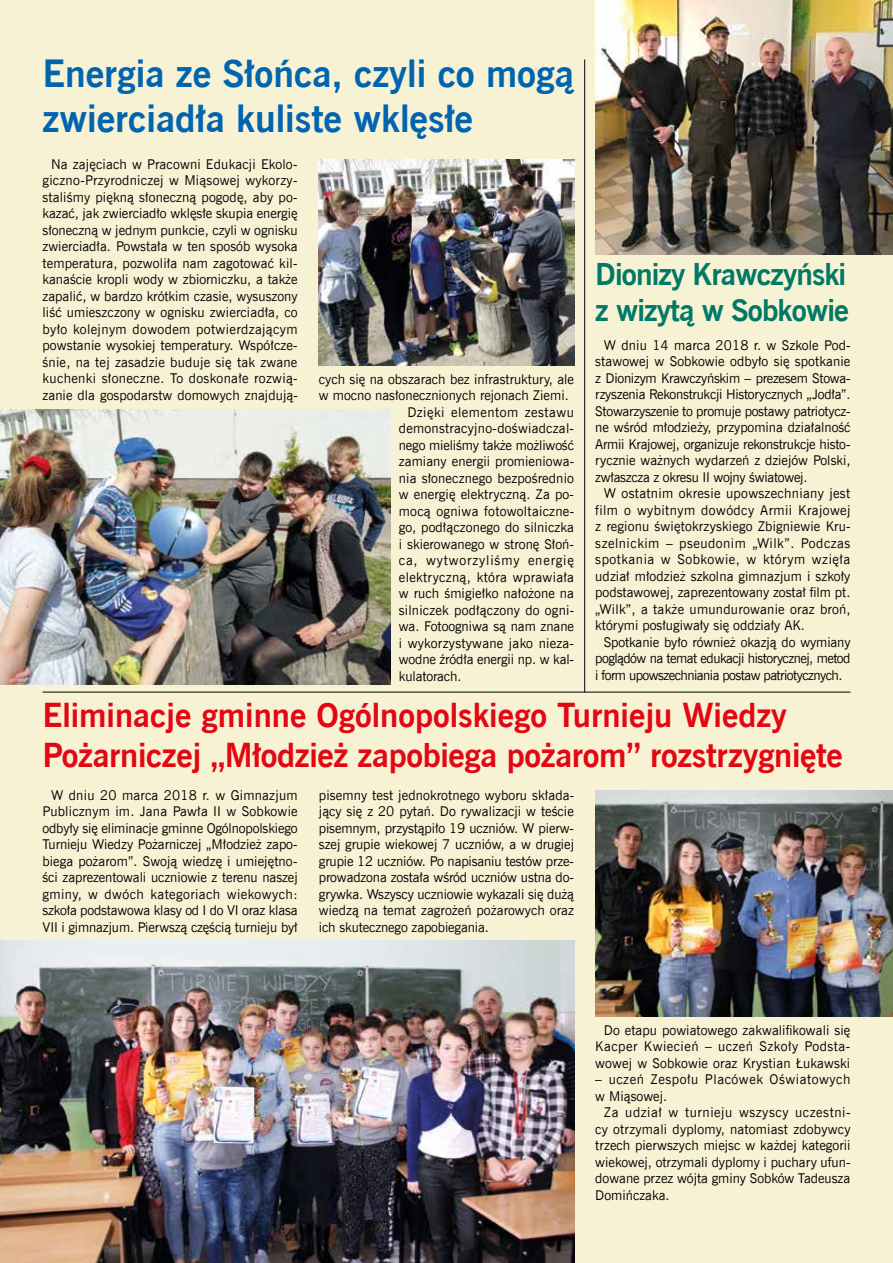
<style>
.page{position:relative;width:893px;height:1263px;background:#f8f2d4}
.page>*{position:absolute;margin:0;border:0;box-sizing:border-box;transform-origin:0 0}
.t1{font:700 37.5px/45px "News Goth EU";color:#0064b0}
.t2{font:700 33px/39.6px "News Goth EU";letter-spacing:-.01em;color:#e30613}
.t3{font:700 30px/36px "News Goth EU";letter-spacing:-.03em;color:#007966}
.t4{font:13.5px/16.5px "News Goth EU";letter-spacing:.005em;color:#000;text-align:justify}
.t5{font:13.5px/16.5px "News Goth EU";letter-spacing:.04em;color:#000}
.t6{font:13.5px "News Goth EU";letter-spacing:.025em;color:#000}
.t7{font:13.5px "News Goth EU";letter-spacing:.06em;color:#000}
.t8{font:13.5px "News Goth EU";letter-spacing:.035em;color:#000}
</style>
<div class="page">
<hr style="left:43px;top:692px;width:807px;height:1px;background:#000">
<img style="left:595px;top:0;width:298px;height:255px">
<img style="left:0;top:941px;width:574px;height:322px">
<img style="left:0;top:409px;width:390px;height:276px">
<img style="left:319px;top:159px;width:255px;height:207px">
<img style="left:595px;top:790px;width:298px;height:227px">
<hr style="left:584px;top:60px;width:1px;height:632px;background:#000">
<h1 class="t1" style="left:43px;top:52px;width:533px">Energia ze Słońca, czyli co mogą zwierciadła kuliste wklęsłe</h1>
<p class="t4" style="left:43px;top:156px;width:257px;text-indent:9px">Na zajęciach w Pracowni Edukacji Ekolo&shy;giczno-Przyrodniczej w Miąsowej wykorzy&shy;staliśmy piękną słoneczną pogodę, aby po&shy;kazać, jak zwierciadło wklęsłe skupia energię słoneczną w jednym punkcie, czyli w ognisku zwierciadła. Powstała w ten sposób wysoka temperatura, pozwoliła nam zagotować kil&shy;kanaście kropli wody w zbiorniczku, a także zapalić, w bardzo krótkim czasie, wysuszony liść umieszczony w ognisku zwierciadła, co było kolejnym dowodem potwierdzającym powstanie wysokiej temperatury. Współcze&shy;śnie, na tej zasadzie buduje się tak zwane kuchenki słoneczne. To doskonałe rozwią&shy;zanie dla gospodarstw domowych znajdują-</p>
<p class="t4" style="left:319px;top:371px;width:257px">cych się na obszarach bez infrastruktury, ale</p>
<p class="t4" style="left:319px;top:388px;width:251px">w mocno nasłonecznionych rejonach Ziemi.</p>
<p class="t8" style="left:407px;top:404px;width:168px">Dzięki elementom zestawu</p>
<p class="t4" style="left:399px;top:421px;width:177px">demonstracyjno-doświadczal-</p>
<p class="t4" style="left:399px;top:437px;width:177px">nego mieliśmy także możliwość</p>
<p class="t4" style="left:399px;top:454px;width:177px">zamiany energii promieniowa-</p>
<p class="t4" style="left:399px;top:470px;width:177px">nia słonecznego bezpośrednio</p>
<p class="t4" style="left:399px;top:487px;width:177px">w energię elektryczną. Za po-</p>
<p class="t4" style="left:399px;top:503px;width:177px">mocą ogniwa fotowoltaiczne-</p>
<p class="t4" style="left:399px;top:520px;width:177px">go, podłączonego do silniczka</p>
<p class="t4" style="left:399px;top:536px;width:177px">i skierowanego w stronę Słoń-</p>
<p class="t7" style="left:399px;top:552px;width:177px">ca, wytworzyliśmy energię</p>
<p class="t6" style="left:399px;top:569px;width:177px">elektryczną, która wprawiała</p>
<p class="t4" style="left:399px;top:586px;width:177px">w ruch śmigiełko nałożone na</p>
<p class="t4" style="left:399px;top:602px;width:177px">silniczek podłączony do ogni-</p>
<p class="t4" style="left:399px;top:619px;width:177px">wa. Fotoogniwa są nam znane</p>
<p class="t4" style="left:399px;top:635px;width:177px">i wykorzystywane jako nieza-</p>
<p class="t4" style="left:399px;top:652px;width:177px">wodne źródła energii np. w kal-</p>
<p class="t4" style="left:399px;top:668px;width:64px">kulatorach.</p>
<h3 class="t3" style="left:595px;top:258px;width:255px">Dionizy Krawczyński z wizytą w Sobkowie</h3>
<p class="t4" style="left:595px;top:337px;width:257px;text-indent:9px">W dniu 14 marca 2018 r. w Szkole Pod&shy;stawowej w Sobkowie odbyło się spotkanie z Dionizym Krawczyńskim – prezesem Stowa&shy;rzyszenia Rekonstrukcji Historycznych „Jodła”.<br>Stowarzyszenie to promuje postawy patriotycz&shy;ne wśród młodzieży, przypomina działalność Armii Krajowej, organizuje rekonstrukcje histo&shy;rycznie ważnych wydarzeń z dziejów Polski, zwłaszcza z okresu II wojny światowej.</p>
<p class="t4" style="left:595px;top:486px;width:257px;text-indent:9px">W ostatnim okresie upowszechniany jest film o wybitnym dowódcy Armii Krajowej z regionu świętokrzyskiego Zbigniewie Kru&shy;szelnickim – pseudonim „Wilk”. Podczas spotkania w Sobkowie, w którym wzięła udział młodzież szkolna gimnazjum i szkoły podstawowej, zaprezentowany został film pt. „Wilk”, a także umundurowanie oraz broń, którymi posługiwały się oddziały AK.</p>
<p class="t4" style="left:595px;top:634px;width:257px;text-indent:9px">Spotkanie było również okazją do wymiany poglądów na temat edukacji historycznej, metod i form upowszechniania postaw patriotycznych.</p>
<h2 class="t2" style="left:43px;top:697px;width:802px">Eliminacje gminne Ogólnopolskiego Turnieju Wiedzy<br>Pożarniczej „Młodzież zapobiega pożarom” rozstrzygnięte</h2>
<p class="t4" style="left:43px;top:787px;width:257px;text-indent:9px">W dniu 20 marca 2018 r. w Gimnazjum Publicznym im. Jana Pawła II w Sobkowie odbyły się eliminacje gminne Ogólnopolskiego Turnieju Wiedzy Pożarniczej „Młodzież zapo&shy;biega pożarom”. Swoją wiedzę i umiejętno&shy;ści zaprezentowali uczniowie z terenu naszej gminy, w dwóch kategoriach wiekowych: szkoła podstawowa klasy od I do VI oraz klasa VII i gimnazjum. Pierwszą częścią turnieju był</p>
<p class="t4" style="left:319px;top:787px;width:257px">pisemny test jednokrotnego wyboru składa&shy;jący się z 20 pytań. Do rywalizacji w teście pisemnym, przystąpiło 19 uczniów. W pierw&shy;szej grupie wiekowej 7 uczniów, a w drugiej grupie 12 uczniów. Po napisaniu testów prze&shy;prowadzona została wśród uczniów ustna do&shy;grywka. Wszyscy uczniowie wykazali się dużą wiedzą na temat zagrożeń pożarowych oraz ich skutecznego zapobiegania.</p>
<p class="t4" style="left:595px;top:1022px;width:257px;text-indent:9px">Do etapu powiatowego zakwalifikowali się Kacper Kwiecień – uczeń Szkoły Podsta&shy;wowej w Sobkowie oraz Krystian Łukawski</p>
<p class="t5" style="left:595px;top:1072px;width:257px">– uczeń Zespołu Placówek Oświatowych w Miąsowej.</p>
<p class="t4" style="left:595px;top:1105px;width:257px;text-indent:9px">Za udział w turnieju wszyscy uczestni&shy;cy otrzymali dyplomy, natomiast zdobywcy trzech pierwszych miejsc w każdej kategorii wiekowej, otrzymali dyplomy i puchary ufun&shy;dowane przez wójta gminy Sobków Tadeusza Domińczaka.</p>
</div>
